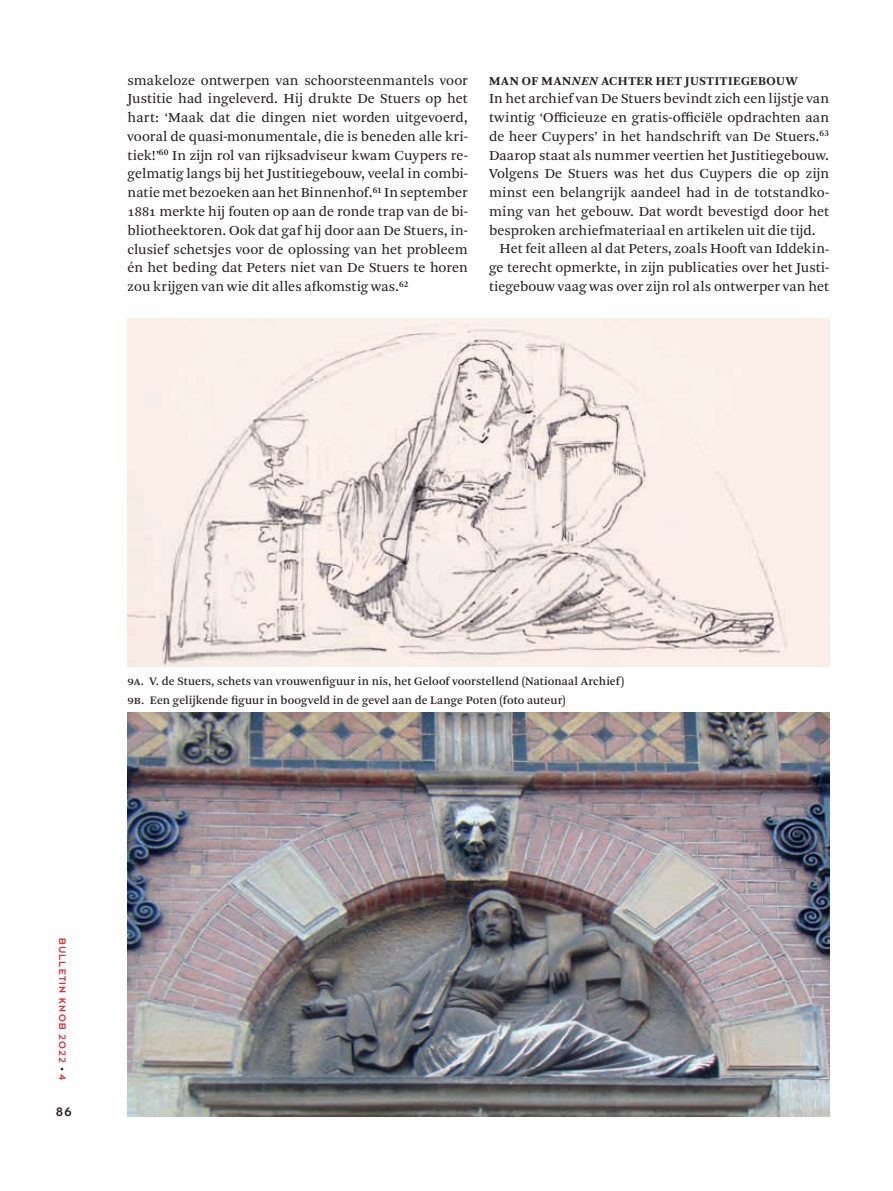
<style>
.page{position:relative;width:893px;height:1191px;background:#fff}
.page>*{position:absolute;margin:0;border:0;box-sizing:border-box;transform-origin:0 0}
.t1{font:14.4px/18.8px "Arnhem Pro Blond";letter-spacing:.005em;color:#231f20;text-align:justify}
.t2{font:13.5px "Dessau Pro";color:#231f20}
.t3{font:700 12.6px "Arnhem Pro";letter-spacing:.04em;color:#231f20}
.t4{font:12px/18.8px "Arnhem Pro";letter-spacing:.01em;color:#231f20}
.t5{font:10.5px "Dessau Pro";letter-spacing:.11em;color:#d23139}
.s1{font-style:italic}
.s2{font-size:12.3px}
.s3{font-size:8.25px;color:#231f20}
</style>
<div class="page">
<img style="left:128px;top:318px;width:701px;height:348px">
<img style="left:128px;top:712px;width:701px;height:404px">
<p class="t1" style="left:128px;top:71px;width:342px">smakeloze ontwerpen van schoorsteenmantels voor Justitie had ingeleverd. Hij drukte De Stuers op het hart: ‘Maak dat die dingen niet worden uitgevoerd, vooral de quasi-monumentale, die is beneden alle kri&shy;tiek!’<sup>60</sup> In zijn rol van rijksadviseur kwam Cuypers re&shy;gelmatig langs bij het Justitiegebouw, veelal in combi&shy;natie met bezoeken aan het Binnenhof.<sup>61</sup> In september 1881 merkte hij fouten op aan de ronde trap van de bi&shy;bliotheektoren. Ook dat gaf hij door aan De Stuers, in&shy;clusief schetsjes voor de oplossing van het probleem én het beding dat Peters niet van De Stuers te horen zou krijgen van wie dit alles afkomstig was.<sup>62</sup></p>
<p class="t3" style="left:489px;top:73px;width:310px">MAN OF MAN<span class="s1">NEN</span> ACHTER HET JUSTITIEGEBOUW</p>
<p class="t1" style="left:489px;top:90px;width:342px">In het archief van De Stuers bevindt zich een lijstje van</p>
<p class="t1" style="left:489px;top:108px;width:342px">twintig ‘Officieuze en gratis-officiële opdrachten aan</p>
<p class="t1" style="left:489px;top:127px;width:342px">de heer Cuypers’ in het handschrift van De Stuers.<sup>63</sup></p>
<p class="t1" style="left:489px;top:146px;width:342px">Daarop staat als nummer veertien het Justitiegebouw.</p>
<p class="t1" style="left:489px;top:165px;width:342px">Volgens De Stuers was het dus Cuypers die op zijn</p>
<p class="t1" style="left:489px;top:183px;width:342px">minst een belangrijk aandeel had in de totstandko-</p>
<p class="t1" style="left:489px;top:202px;width:342px">ming van het gebouw. Dat wordt bevestigd door het</p>
<p class="t1" style="left:489px;top:221px;width:328px">besproken archiefmateriaal en artikelen uit die tijd.</p>
<p class="t1" style="left:500px;top:240px;width:331px">Het feit alleen al dat Peters, zoals Hooft van Iddekin-</p>
<p class="t1" style="left:489px;top:258px;width:342px">ge terecht opmerkte, in zijn publicaties over het Justi-</p>
<p class="t1" style="left:489px;top:277px;width:342px">tiegebouw vaag was over zijn rol als ontwerper van het</p>
<p class="t4" style="left:128px;top:672px;width:498px"><span class="s2">9a</span>. V. de Stuers, schets van vrouwenfiguur in nis, het Geloof voorstellend (Nationaal Archief)<br><span class="s2">9b</span>. Een gelijkende figuur in boogveld in de gevel aan de Lange Poten (foto auteur)</p>
<p class="t5" style="left:68px;top:938px;width:144px;rotate:90deg">BULLETIN KNOB 2022 <span class="s3">•</span> 4</p>
<p class="t2" style="left:56px;top:1105px;width:18px">86</p>
</div>
